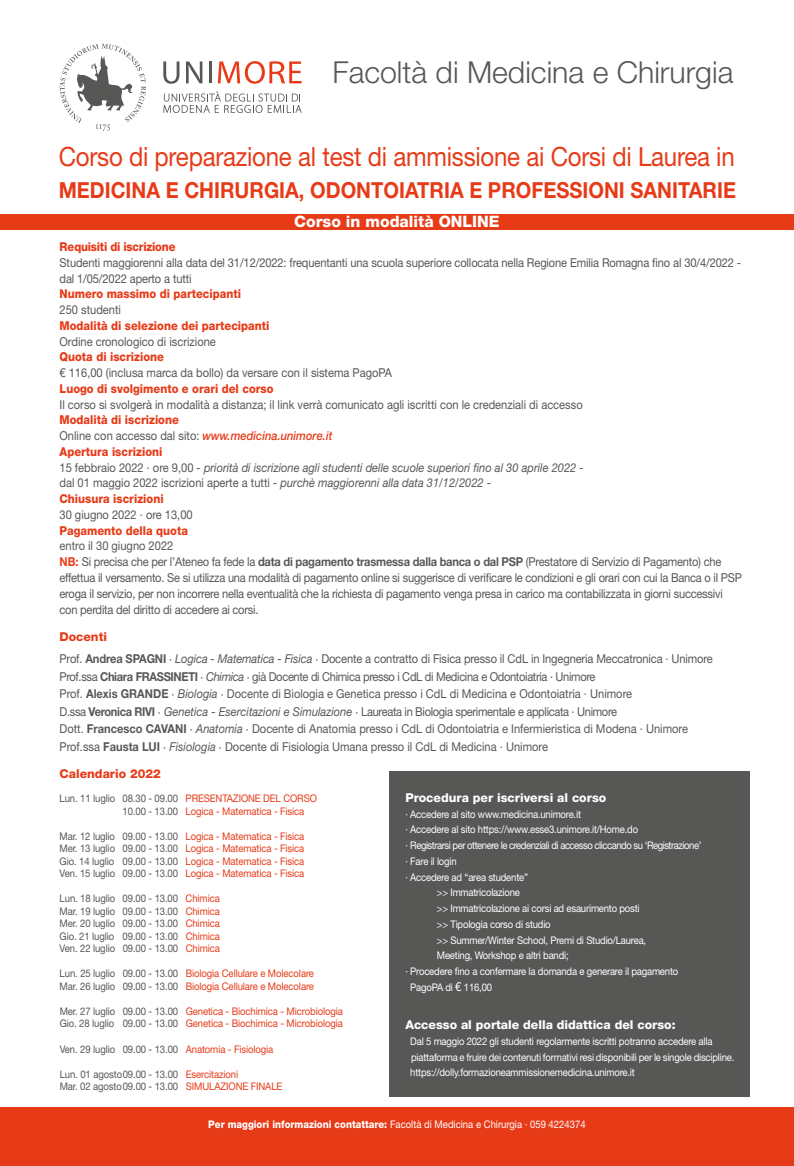
<style>
.page{position:relative;width:794px;height:1166px;background:#fff}
.page>*{position:absolute;margin:0;border:0;box-sizing:border-box;transform-origin:0 0}
.t1{font:300 30.28px "Helvetica Neue LT Std";color:#575756}
.t2{font:26.51px "Helvetica Neue LT Std";letter-spacing:-.01em;color:#e73b18;scale:.91 1}
.t3{font:700 22.14px "Helvetica Neue LT Std";color:#e73b18;scale:.91 1}
.t4{font:800 15.75px "Helvetica Neue LT Std";color:#fff}
.t5{font:12.25px/17.5px "Helvetica Neue LT Std";letter-spacing:-.01em;color:#575756;scale:.91 1}
.t6{font:italic 12.25px/15.8px "Helvetica Neue LT Std";color:#575756;scale:.91 1}
.t7{font:800 12.25px "Helvetica Neue LT Std";color:#e73b18;scale:.91 1}
.t8{font:800 12.25px "Helvetica Neue LT Std";color:#fff}
.t9{font:800 12.25px "Helvetica Neue LT Std";letter-spacing:-.02em;color:#e73b18;scale:.91 1}
.t10{font:800 12.25px "Helvetica Neue LT Std";color:#e73b18}
.t11{font:10.5px/15.8px "Helvetica Neue LT Std";letter-spacing:-.02em;color:#fff;scale:.91 1}
.t12{font:10.5px/12.5px "Helvetica Neue LT Std";letter-spacing:-.01em;color:#e73b18;scale:.91 1}
.t13{font:10.5px/12.5px "Helvetica Neue LT Std";letter-spacing:-.01em;color:#575756;text-align:justify;scale:.91 1}
.t14{font:10.5px "Helvetica Neue LT Std";color:#fff;scale:.91 1}
.t15{font:10.5px "Helvetica Neue LT Std";letter-spacing:-.05em;color:#fff;scale:.91 1}
.s1{font-weight:800;font-style:normal;color:#e73b18}
.s2{font-style:normal}
.s3{font-weight:500;color:#e73b18}
.s4{font-weight:700;color:#e73b18}
.s5{font-weight:700}
.s6{font-style:italic}
.s7{color:#575756}
.s8{color:#e73b18}
.s9{font-size:12.25px}
.s10{font-weight:800}
</style>
<div class="page">
<div style="left:0;top:213px;width:794px;height:16px;background:#e73b18"></div>
<div style="left:0;top:1107px;width:794px;height:59px;background:#e73b18"></div>
<div style="left:389px;top:770px;width:361px;height:326px;background:#575756"></div>
<svg style="left:60px;top:44px;width:86px;height:87px"></svg>
<svg style="left:163px;top:61px;width:16px;height:23px"></svg>
<svg style="left:186px;top:61px;width:16px;height:22px"></svg>
<hr style="left:209px;top:61px;width:3px;height:22px;background:#575756">
<svg style="left:218px;top:61px;width:83px;height:23px"></svg>
<svg style="left:163px;top:91px;width:139px;height:22px"></svg>
<h1 class="t1" style="left:332px;top:53px;width:402px">Facoltà di Medicina e Chirurgia</h1>
<h2 class="t2" style="left:59px;top:141px;width:744px">Corso di preparazione al test di ammissione ai Corsi di Laurea in</h2>
<h3 class="t3" style="left:59px;top:176px;width:746px">MEDICINA E CHIRURGIA, ODONTOIATRIA E PROFESSIONI SANITARIE</h3>
<p class="t4" style="left:294px;top:212px;width:207px">Corso in modalità ONLINE</p>
<p class="t9" style="left:60px;top:239px;width:129px">Requisiti di iscrizione</p>
<p class="t5" style="left:60px;top:254px;width:750px;line-height:15.8px">Studenti maggiorenni alla data del 31/12/2022: frequentanti una scuola superiore collocata nella Regione Emilia Romagna fino al 30/4/2022 - dal 1/05/2022 aperto a tutti</p>
<p class="t7" style="left:60px;top:287px;width:201px">Numero massimo di partecipanti</p>
<p class="t5" style="left:60px;top:301px;width:69px">250 studenti</p>
<p class="t7" style="left:60px;top:318px;width:232px">Modalità di selezione dei partecipanti</p>
<p class="t5" style="left:60px;top:332px;width:173px">Ordine cronologico di iscrizione</p>
<p class="t7" style="left:60px;top:350px;width:116px">Quota di iscrizione</p>
<p class="t5" style="left:60px;top:364px;width:367px">€ 116,00 (inclusa marca da bollo) da versare con il sistema PagoPA</p>
<p class="t7" style="left:60px;top:381px;width:237px">Luogo di svolgimento e orari del corso</p>
<p class="t5" style="left:60px;top:395px;width:576px">Il corso si svolgerà in modalità a distanza; il link verrà comunicato agli iscritti con le credenziali di accesso</p>
<p class="t6" style="left:60px;top:412px;width:577px"><span class="s1">Modalità di iscrizione<br></span><span class="s2">Online con accesso dal sito:</span> <span class="s3">www.medicina.unimore.it<br></span><span class="s1">Apertura iscrizioni<br></span><span class="s2">15 febbraio 2022 · ore 9,00</span> - priorità di iscrizione agli studenti delle scuole superiori fino al 30 aprile 2022 - <span class="s2">dal 01 maggio 2022 iscrizioni aperte a tutti</span> - purchè maggiorenni alla data 31/12/2022 <span class="s2">-<br></span><span class="s1">Chiusura iscrizioni</span></p>
<p class="t5" style="left:60px;top:506px;width:148px">30 giugno 2022 · ore 13,00</p>
<p class="t7" style="left:60px;top:523px;width:143px">Pagamento della quota</p>
<p class="t5" style="left:60px;top:538px;width:751px;line-height:16px">entro il 30 giugno 2022<br><span class="s4">NB:</span> Si precisa che per l’Ateneo fa fede la <span class="s5">data di pagamento trasmessa dalla banca o dal PSP</span> (Prestatore di Servizio di Pagamento) che effettua il versamento. Se si utilizza una modalità di pagamento online si suggerisce di verificare le condizioni e gli orari con cui la Banca o il PSP eroga il servizio, per non incorrere nella eventualità che la richiesta di pagamento venga presa in carico ma contabilizzata in giorni successivi con perdita del diritto di accedere ai corsi.</p>
<p class="t10" style="left:59px;top:629px;width:49px">Docenti</p>
<p class="t5" style="left:60px;top:650px;width:719px">Prof. <span class="s5">Andrea SPAGNI</span> <span class="s6">· Logica - Matematica - Fisica ·</span> Docente a contratto di Fisica presso il CdL in Ingegneria Meccatronica · Unimore Prof.ssa <span class="s5">Chiara FRASSINETI</span> <span class="s6">· Chimica ·</span> già Docente di Chimica presso i CdL di Medicina e Odontoiatria · Unimore<br>Prof. <span class="s5">Alexis GRANDE</span> <span class="s6">· Biologia ·</span> Docente di Biologia e Genetica presso i CdL di Medicina e Odontoiatria · Unimore<br>D.ssa <span class="s5">Veronica RIVI</span> <span class="s6">· Genetica - Esercitazioni e Simulazione ·</span> Laureata in Biologia sperimentale e applicata · Unimore<br>Dott. <span class="s5">Francesco CAVANI</span> <span class="s6">· Anatomia ·</span> Docente di Anatomia presso i CdL di Odontoiatria e Infermieristica di Modena · Unimore Prof.ssa <span class="s5">Fausta LUI</span> <span class="s6">· Fisiologia ·</span> Docente di Fisiologia Umana presso il CdL di Medicina · Unimore</p>
<p class="t10" style="left:60px;top:766px;width:103px">Calendario 2022</p>
<p class="t12" style="left:123px;top:792px;width:215px;text-indent:-63px"><span class="s7">Lun. 11 luglio 08.30 - 09.00</span> PRESENTAZIONE DEL CORSO<br><span class="s7">10.00 - 13.00</span> Logica - Matematica - Fisica</p>
<p class="t12" style="left:60px;top:829px;width:270px;text-align:justify"><span class="s7">Mar. 12 luglio 09.00 - 13.00</span> Logica - Matematica - Fisica <span class="s7">Mer. 13 luglio 09.00 - 13.00</span> Logica - Matematica - Fisica <span class="s7">Gio. 14 luglio 09.00 - 13.00</span> Logica - Matematica - Fisica <span class="s7">Ven. 15 luglio 09.00 - 13.00</span> Logica - Matematica - Fisica</p>
<p class="t13" style="left:60px;top:892px;width:178px">Lun. 18 luglio 09.00 - 13.00 <span class="s8">Chimica </span>Mar. 19 luglio 09.00 - 13.00 <span class="s8">Chimica </span>Mer. 20 luglio 09.00 - 13.00 <span class="s8">Chimica </span>Gio. 21 luglio 09.00 - 13.00 <span class="s8">Chimica </span>Ven. 22 luglio 09.00 - 13.00 <span class="s8">Chimica</span></p>
<p class="t12" style="left:60px;top:967px;width:281px"><span class="s7">Lun. 25 luglio 09.00 - 13.00</span> Biologia Cellulare e Molecolare<br><span class="s7">Mar. 26 luglio 09.00 - 13.00</span> Biologia Cellulare e Molecolare</p>
<p class="t12" style="left:60px;top:1005px;width:313px"><span class="s7">Mer. 27 luglio 09.00 - 13.00</span> Genetica - Biochimica - Microbiologia<br><span class="s7">Gio. 28 luglio 09.00 - 13.00</span> Genetica - Biochimica - Microbiologia</p>
<p class="t13" style="left:60px;top:1042px;width:236px">Ven. 29 luglio 09.00 - 13.00 <span class="s8">Anatomia - Fisiologia</span></p>
<p class="t13" style="left:60px;top:1067px;width:246px">Lun. 01 agosto09.00 - 13.00 <span class="s8">Esercitazioni<br></span>Mar. 02 agosto09.00 - 13.00 <span class="s8">SIMULAZIONE FINALE</span></p>
<p class="t8" style="left:405px;top:790px;width:202px">Procedura per iscriversi al corso</p>
<p class="t11" style="left:405px;top:806px;width:194px">· Accedere al sito www.medicina.unimore.it</p>
<p class="t11" style="left:405px;top:821px;width:257px">· Accedere al sito https://www.esse3.unimore.it/Home.do</p>
<p class="t15" style="left:405px;top:839px;width:327px">· Registrarsi per ottenere le credenziali di accesso cliccando su ‘Registrazione’</p>
<p class="t11" style="left:405px;top:853px;width:58px">· Fare il login</p>
<p class="t11" style="left:405px;top:869px;width:136px">· Accedere ad “area studente”</p>
<p class="t11" style="left:437px;top:884px;width:93px">&gt;&gt; Immatricolazione</p>
<p class="t11" style="left:437px;top:900px;width:224px">&gt;&gt; Immatricolazione ai corsi ad esaurimento posti</p>
<p class="t11" style="left:437px;top:916px;width:127px">&gt;&gt; Tipologia corso di studio</p>
<p class="t11" style="left:437px;top:932px;width:231px">&gt;&gt; Summer/Winter School, Premi di Studio/Laurea,</p>
<p class="t11" style="left:437px;top:947px;width:146px">Meeting, Workshop e altri bandi;</p>
<p class="t11" style="left:405px;top:963px;width:301px">· Procedere fino a confermare la domanda e generare il pagamento</p>
<p class="t11" style="left:410px;top:979px;width:91px">PagoPA di <span class="s9">€</span> 116,00</p>
<p class="t8" style="left:405px;top:1017px;width:272px">Accesso al portale della didattica del corso:</p>
<p class="t11" style="left:410px;top:1033px;width:358px">Dal 5 maggio 2022 gli studenti regolarmente iscritti potranno accedere alla piattaforma e fruire dei contenuti formativi resi disponibili per le singole discipline. https://dolly.formazioneammissionemedicina.unimore.it</p>
<p class="t14" style="left:208px;top:1118px;width:416px"><span class="s10">Per maggiori informazioni contattare:</span> Facoltà di Medicina e Chirurgia · 059 4224374</p>
</div>
